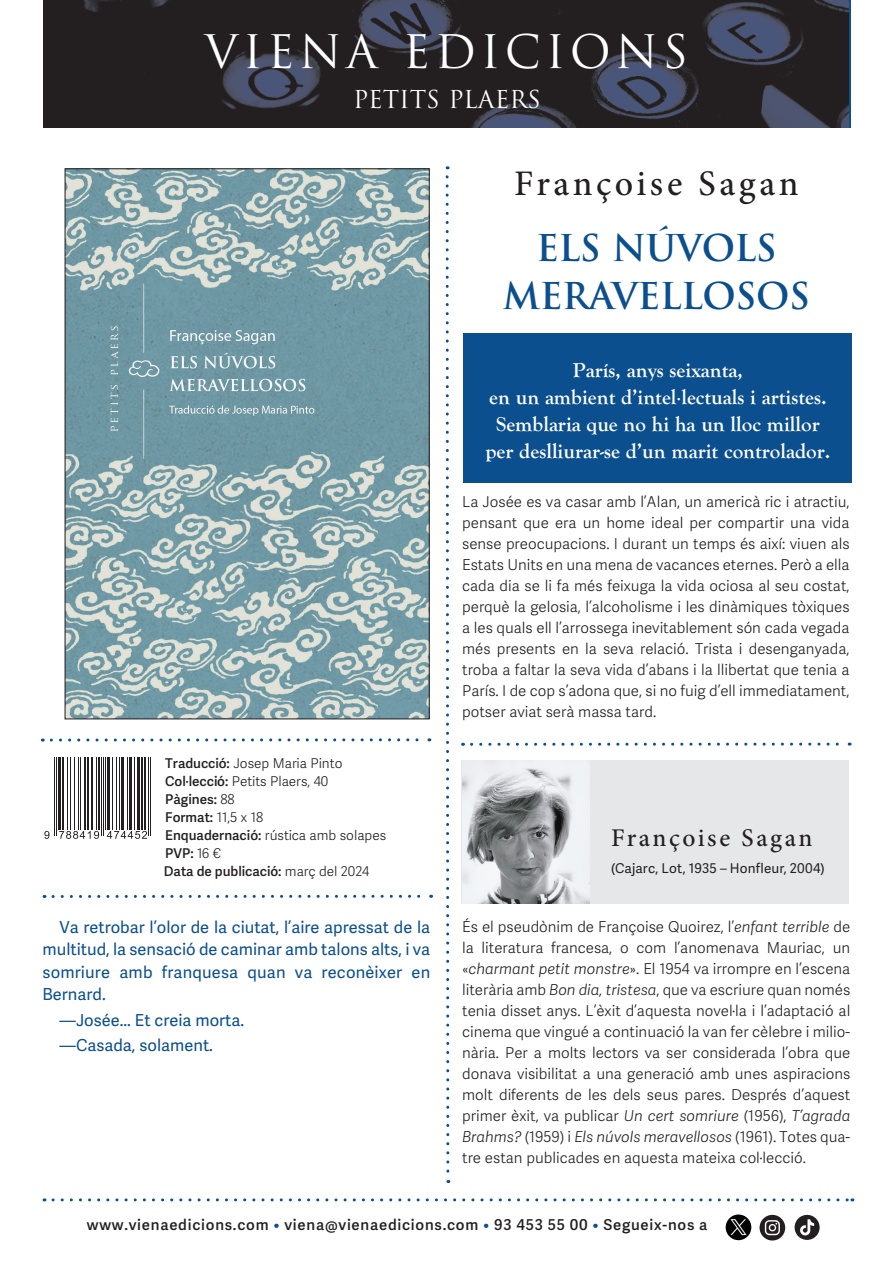
<style>
.page{position:relative;width:893px;height:1263px;background:#fff}
.page>*{position:absolute;margin:0;border:0;box-sizing:border-box;transform-origin:0 0}
.t1{font:45px "Trajan Pro";letter-spacing:.1em;color:#fff}
.t2{font:700 36px/48px "Trajan Pro";letter-spacing:-.01em;color:#0b4f8e;text-align:center}
.t3{font:500 36px "Minion Pro";letter-spacing:.095em;color:#231f20}
.t4{font:500 25.5px "Minion Pro";letter-spacing:.095em;color:#231f20}
.t5{font:24px "Trajan Pro";color:#fff}
.t6{font:700 21px "Goudy Old Style T";color:#fff}
.t7{font:16.5px/22.5px "Adelle Sans";color:#0b4f8e;text-align:justify}
.t8{font:300 15px/21px "Adelle Sans";color:#231f20;text-align:justify}
.t9{font:600 15px "Adelle Sans";letter-spacing:.05em;color:#231f20}
.t10{font:300 13.5px "Adelle Sans";color:#231f20}
.t11{font:600 13.5px "Adelle Sans";color:#231f20}
.t12{font:13.5px "Adelle Sans";letter-spacing:.01em;color:#231f20}
.s1{font-family:"Minion Pro";font-weight:400}
.s2{font-weight:600}
.s3{font-weight:300}
.s4{font-style:italic}
.s5{color:#0b4f8e}
</style>
<div class="page">
<img style="left:67px;top:170px;width:361px;height:547px">
<svg style="left:445px;top:166px;width:6px;height:1017px"></svg>
<svg style="left:51px;top:738px;width:379px;height:3px"></svg>
<svg style="left:53px;top:895px;width:379px;height:3px"></svg>
<svg style="left:472px;top:742px;width:378px;height:4px"></svg>
<div style="left:464px;top:333px;width:388px;height:150px;background:#0b4f8e"></div>
<svg style="left:59px;top:831px;width:40px;height:8px"></svg>
<svg style="left:107px;top:831px;width:40px;height:8px"></svg>
<svg style="left:44px;top:831px;width:5px;height:8px"></svg>
<hr style="left:54px;top:757px;width:1px;height:78px;background:#231f20">
<hr style="left:56px;top:757px;width:1px;height:78px;background:#231f20">
<hr style="left:58px;top:757px;width:3px;height:73px;background:#231f20">
<hr style="left:62px;top:757px;width:2px;height:73px;background:#231f20">
<hr style="left:67px;top:757px;width:1px;height:73px;background:#231f20">
<hr style="left:70px;top:757px;width:1px;height:73px;background:#231f20">
<hr style="left:75px;top:757px;width:1px;height:73px;background:#231f20">
<hr style="left:78px;top:757px;width:1px;height:73px;background:#231f20">
<hr style="left:80px;top:757px;width:1px;height:73px;background:#231f20">
<hr style="left:84px;top:757px;width:2px;height:73px;background:#231f20">
<hr style="left:87px;top:757px;width:2px;height:73px;background:#231f20">
<hr style="left:91px;top:757px;width:2px;height:73px;background:#231f20">
<hr style="left:96px;top:757px;width:1px;height:73px;background:#231f20">
<hr style="left:98px;top:757px;width:2px;height:73px;background:#231f20">
<hr style="left:101px;top:757px;width:1px;height:78px;background:#231f20">
<hr style="left:103px;top:757px;width:1px;height:78px;background:#231f20">
<hr style="left:105px;top:757px;width:1px;height:73px;background:#231f20">
<hr style="left:107px;top:757px;width:3px;height:73px;background:#231f20">
<hr style="left:112px;top:757px;width:1px;height:73px;background:#231f20">
<hr style="left:116px;top:757px;width:1px;height:73px;background:#231f20">
<hr style="left:119px;top:757px;width:1px;height:73px;background:#231f20">
<hr style="left:122px;top:757px;width:2px;height:73px;background:#231f20">
<hr style="left:127px;top:757px;width:1px;height:73px;background:#231f20">
<hr style="left:129px;top:757px;width:3px;height:73px;background:#231f20">
<hr style="left:134px;top:757px;width:1px;height:73px;background:#231f20">
<hr style="left:137px;top:757px;width:3px;height:73px;background:#231f20">
<hr style="left:141px;top:757px;width:2px;height:73px;background:#231f20">
<hr style="left:144px;top:757px;width:2px;height:73px;background:#231f20">
<hr style="left:148px;top:757px;width:1px;height:78px;background:#231f20">
<hr style="left:150px;top:757px;width:1px;height:78px;background:#231f20">
<svg style="left:53px;top:1198px;width:800px;height:3px"></svg>
<img style="left:44px;top:0;width:804px;height:128px">
<svg style="left:759px;top:1215px;width:26px;height:25px"></svg>
<svg style="left:795px;top:1215px;width:25px;height:25px"></svg>
<img style="left:726px;top:1214px;width:25px;height:26px;border-radius:13px">
<div style="left:461px;top:760px;width:388px;height:143px;background:#e6e7e9"></div>
<img style="left:462px;top:760px;width:128px;height:143px">
<p class="t1" style="left:205px;top:23px;width:485px">VIENA EDICIONS</p>
<p class="t5" style="left:353px;top:84px;width:189px">PETITS PLAERS</p>
<p class="t3" style="left:514px;top:160px;width:286px">Françoise Sagan</p>
<p class="t2" style="left:503px;top:225px;width:309px">ELS NÚVOLS<br>MERAVELLOSOS</p>
<p class="t6" style="left:573px;top:358px;width:172px">París, anys seixanta,</p>
<p class="t6" style="left:489px;top:385px;width:339px">en un ambient d’intel<span class="s1">·</span>lectuals i artistes.</p>
<p class="t6" style="left:496px;top:412px;width:325px">Semblaria que no hi ha un lloc millor</p>
<p class="t6" style="left:485px;top:439px;width:346px">per deslliurar-se d’un marit controlador.</p>
<p class="t10" style="left:165px;top:755px;width:179px"><span class="s2">Traducció:</span> Josep Maria Pinto</p>
<p class="t10" style="left:165px;top:773px;width:165px"><span class="s2">Col·lecció:</span> Petits Plaers, 40</p>
<p class="t11" style="left:165px;top:791px;width:71px">Pàgines: <span class="s3">88</span></p>
<p class="t11" style="left:165px;top:809px;width:100px">Format: <span class="s3">11,5 x 18</span></p>
<p class="t10" style="left:165px;top:827px;width:222px"><span class="s2">Enquadernació:</span> rústica amb solapes</p>
<p class="t11" style="left:165px;top:845px;width:57px">PVP: <span class="s3">16 €</span></p>
<p class="t11" style="left:164px;top:863px;width:207px">Data de publicació: <span class="s3">març del 2024</span></p>
<p class="t7" style="left:43px;top:916px;width:389px;text-indent:17px">Va retrobar l’olor de la ciutat, l’aire apressat de la multitud, la sensació de caminar amb talons alts, i va somriure amb franquesa quan va reconèixer en Bernard.</p>
<p class="t7" style="left:60px;top:1009px;width:186px">—Josée... Et creia morta.</p>
<p class="t7" style="left:60px;top:1034px;width:155px">—Casada, solament.</p>
<p class="t8" style="left:462px;top:491px;width:389px">La Josée es va casar amb l’Alan, un americà ric i atractiu, pensant que era un home ideal per compartir una vida sense preocupacions. I durant un temps és així: viuen als Estats Units en una mena de vacances eternes. Però a ella cada dia se li fa més feixuga la vida ociosa al seu costat, perquè la gelosia, l’alcoholisme i les dinàmiques tòxiques a les quals ell l’arrossega inevitablement són cada vegada més presents en la seva relació. Trista i desenganyada, troba a faltar la seva vida d’abans i la llibertat que tenia a París. I de cop s’adona que, si no fuig d’ell immediatament, potser aviat serà massa tard.</p>
<p class="t4" style="left:611px;top:821px;width:203px">Françoise Sagan</p>
<p class="t12" style="left:611px;top:861px;width:215px">(Cajarc, Lot, 1935 – Honfleur, 2004)</p>
<p class="t8" style="left:462px;top:916px;width:390px">És el pseudònim de Françoise Quoirez, l’<span class="s4">enfant terrible</span> de la literatura francesa, o com l’anomenava Mauriac, un «<span class="s4">charmant petit monstre</span>». El 1954 va irrompre en l’escena literària amb <span class="s4">Bon dia, tristesa</span>, que va escriure quan només tenia disset anys. L’èxit d’aquesta novel·la i l’adaptació al cinema que vingué a continuació la van fer cèlebre i milio&shy;nària. Per a molts lectors va ser considerada l’obra que donava visibilitat a una generació amb unes aspiracions molt diferents de les dels seus pares. Després d’aquest primer èxit, va publicar <span class="s4">Un cert somriure</span> (1956), <span class="s4">T’agrada Brahms?</span> (1959) i <span class="s4">Els núvols meravellosos</span> (1961). Totes qua&shy;tre estan publicades en aquesta mateixa col·lecció.</p>
<p class="t9" style="left:87px;top:1216px;width:622px">www.vienaedicions.com <span class="s5">•</span> viena@vienaedicions.com <span class="s5">•</span> 93 453 55 00 <span class="s5">•</span> Segueix-nos a</p>
</div>
